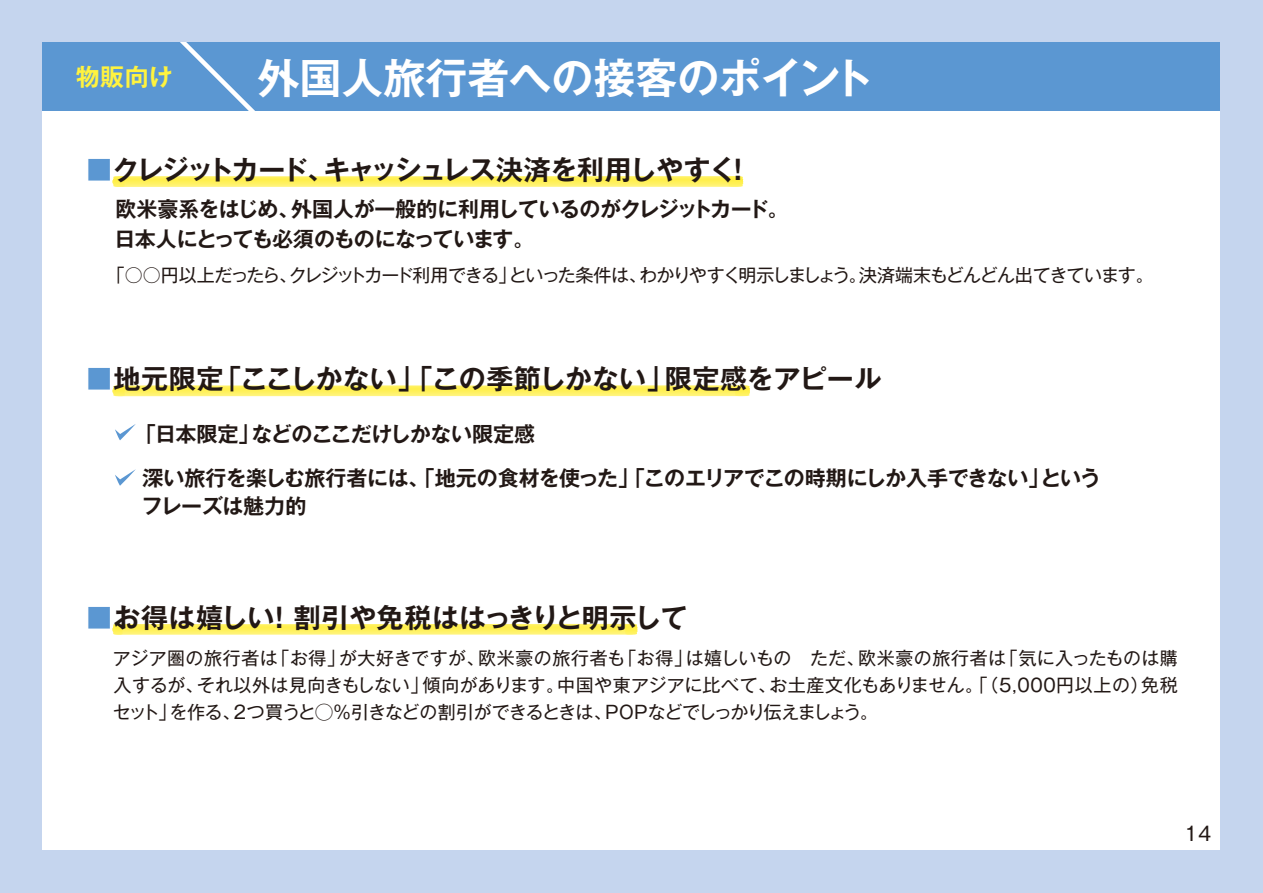
<style>
.page{position:relative;width:1263px;height:893px;background:#c5d5ee}
.page>*{position:absolute;margin:0;border:0;box-sizing:border-box;transform-origin:0 0}
.t1{font:700 42px "Gothic MB101 Pr 6 N De";color:#fff}
.t2{font:700 27px "Gothic MB101 Pr 6 N De";letter-spacing:.01em;color:#221815}
.t3{font:700 27px "Gothic MB101 Pr 6 N De";letter-spacing:-.065em;color:#221815}
.t4{font:700 27px "Gothic MB101 Pr 6 N De";letter-spacing:-.01em;color:#221815}
.t5{font:700 24px "Gothic MB101 Pr 6 N De";color:#fff33f}
.t6{font:700 21px/43.8px "Gothic MB101 Pr 6 N De";letter-spacing:-.025em;color:#221815}
.t7{font:500 21px "Gothic BBB Pro";color:#221815}
.t8{font:18px/27px "Gothic MB101 Pr 6 N";letter-spacing:-.06em;color:#221815;text-align:justify}
.s1{font-family:"Koz Go Pr 6 N";font-weight:400;color:#5b97d2}
</style>
<div class="page">
<div style="left:43px;top:43px;width:1177px;height:807px;background:#fff"></div>
<div style="left:43px;top:43px;width:1177px;height:68px;background:#5b97d2"></div>
<svg style="left:112px;top:176px;width:631px;height:11px;background:#fff165"></svg>
<svg style="left:112px;top:385px;width:638px;height:11px;background:#fff166"></svg>
<svg style="left:112px;top:624px;width:525px;height:11px;background:#fff165"></svg>
<svg style="left:181px;top:43px;width:74px;height:68px"></svg>
<svg style="left:115px;top:424px;width:21px;height:17px"></svg>
<svg style="left:115px;top:469px;width:21px;height:17px"></svg>
<h3 class="t5" style="left:76px;top:57px;width:98px">物販向け</h3>
<h1 class="t1" style="left:258px;top:43px;width:618px">外国人旅行者への接客のポイント</h1>
<h2 class="t3" style="left:86px;top:148px;width:667px"><span class="s1">■</span>クレジットカード、キャッシュレス決済を利用しやすく！</h2>
<p class="t6" style="left:115px;top:193px;width:676px;line-height:30px">欧米豪系をはじめ、外国人が一般的に利用しているのがクレジットカード。日本人にとっても必須のものになっています。</p>
<p class="t8" style="left:107px;top:261px;width:1048px">「○○円以上だったら、クレジットカード利用できる」といった条件は、わかりやすく明示しましょう。決済端末もどんどん出てきています。</p>
<h2 class="t2" style="left:86px;top:357px;width:797px"><span class="s1">■</span>地元限定「ここしかない」「この季節しかない」限定感をアピール</h2>
<p class="t6" style="left:143px;top:411px;width:960px;text-indent:-8px">「日本限定」などのここだけしかない限定感<br>深い旅行を楽しむ旅行者には、「地元の食材を使った」「このエリアでこの時期にしか入手できない」という</p>
<p class="t6" style="left:142px;top:484px;width:166px">フレーズは魅力的</p>
<h2 class="t4" style="left:86px;top:595px;width:603px"><span class="s1">■</span>お得は嬉しい！ 割引や免税ははっきりと明示して</h2>
<p class="t8" style="left:113px;top:643px;width:1066px">アジア圏の旅行者は「お得」が大好きですが、欧米豪の旅行者も「お得」は嬉しいもの ただ、欧米豪の旅行者は「気に入ったものは購入するが、それ以外は見向きもしない」傾向があります。中国や東アジアに比べて、お土産文化もありません。「（5,000円以上の）免税セット」を作る、２つ買うと◯％引きなどの割引ができるときは、POPなどでしっかり伝えましょう。</p>
<p class="t7" style="left:1185px;top:817px;width:28px">14</p>
</div>
